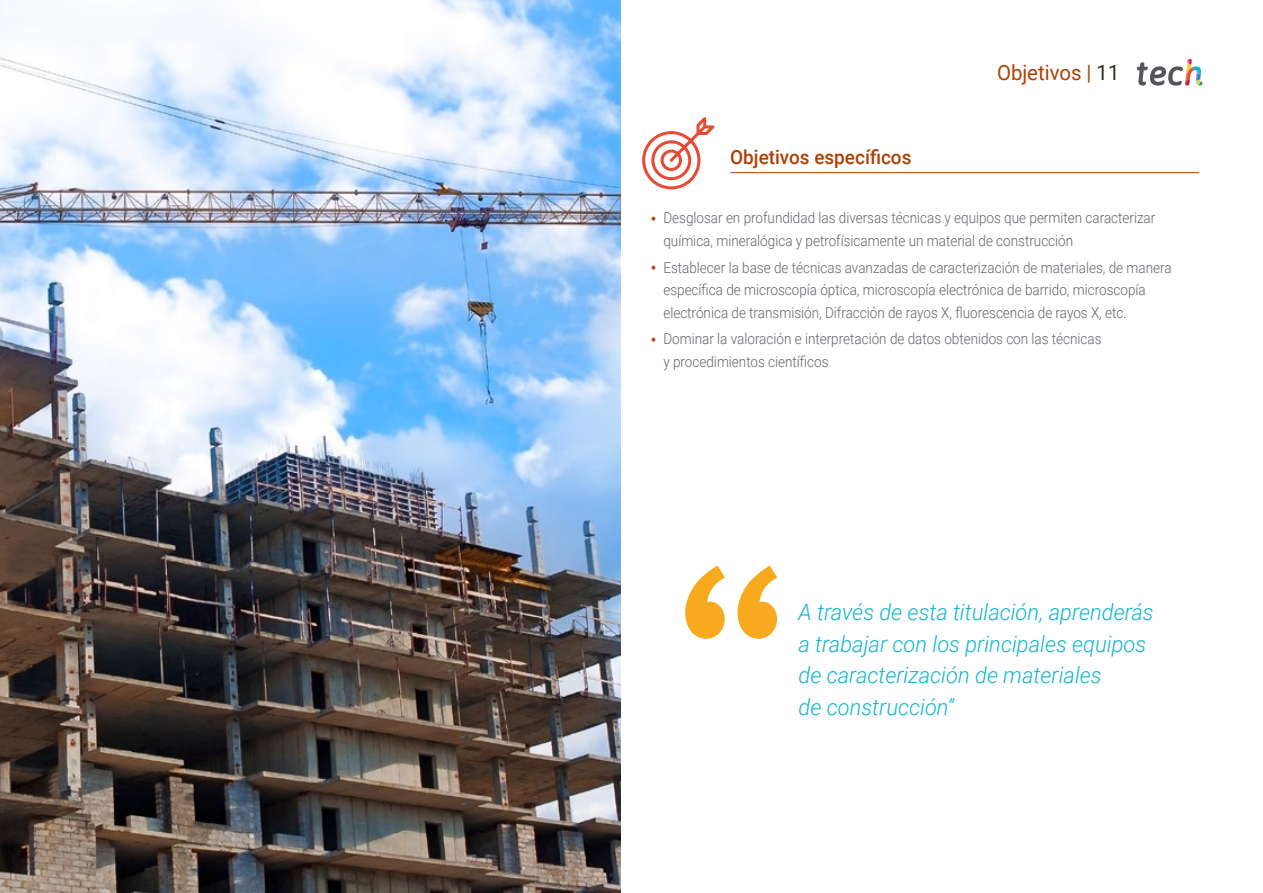
<style>
.page{position:relative;width:1263px;height:893px;background:#fff}
.page>*{position:absolute;margin:0;border:0;box-sizing:border-box;transform-origin:0 0}
.t1{font:italic 300 22.5px/31.5px "Roboto";color:#0fb6cf}
.t2{font:21px "Roboto";color:#ae4000}
.t3{font:500 19.5px "Roboto";color:#ae4000}
.t4{font:300 15px/22.5px "Roboto";color:#61646a;scale:.9 1}
.s1{color:#312e20}
</style>
<div class="page">
<hr style="left:730px;top:172px;width:469px;height:1px;background:#ae4000">
<svg style="left:642px;top:117px;width:72px;height:72px"></svg>
<img style="left:0;top:0;width:621px;height:893px">
<svg style="left:685px;top:566px;width:92px;height:73px"></svg>
<svg style="left:1137px;top:59px;width:65px;height:27px"></svg>
<h3 class="t3" style="left:730px;top:144px;width:183px">Objetivos específicos</h3>
<h2 class="t2" style="left:997px;top:57px;width:124px">Objetivos | <span class="s1">11</span></h2>
<p class="t4" style="left:663px;top:206px;width:548px">Desglosar en profundidad las diversas técnicas y equipos que permiten caracterizar química, mineralógica y petrofísicamente un material de construcción</p>
<p class="t4" style="left:663px;top:255px;width:566px">Establecer la base de técnicas avanzadas de caracterización de materiales, de manera específica de microscopía óptica, microscopía electrónica de barrido, microscopía electrónica de transmisión, Difracción de rayos X, fluorescencia de rayos X, etc.</p>
<p class="t4" style="left:663px;top:327px;width:488px">Dominar la valoración e interpretación de datos obtenidos con las técnicas y procedimientos científicos</p>
<h1 class="t1" style="left:798px;top:595px;width:357px">A través de esta titulación, aprenderás a trabajar con los principales equipos de caracterización de materiales<br>de construcción”</h1>
</div>
